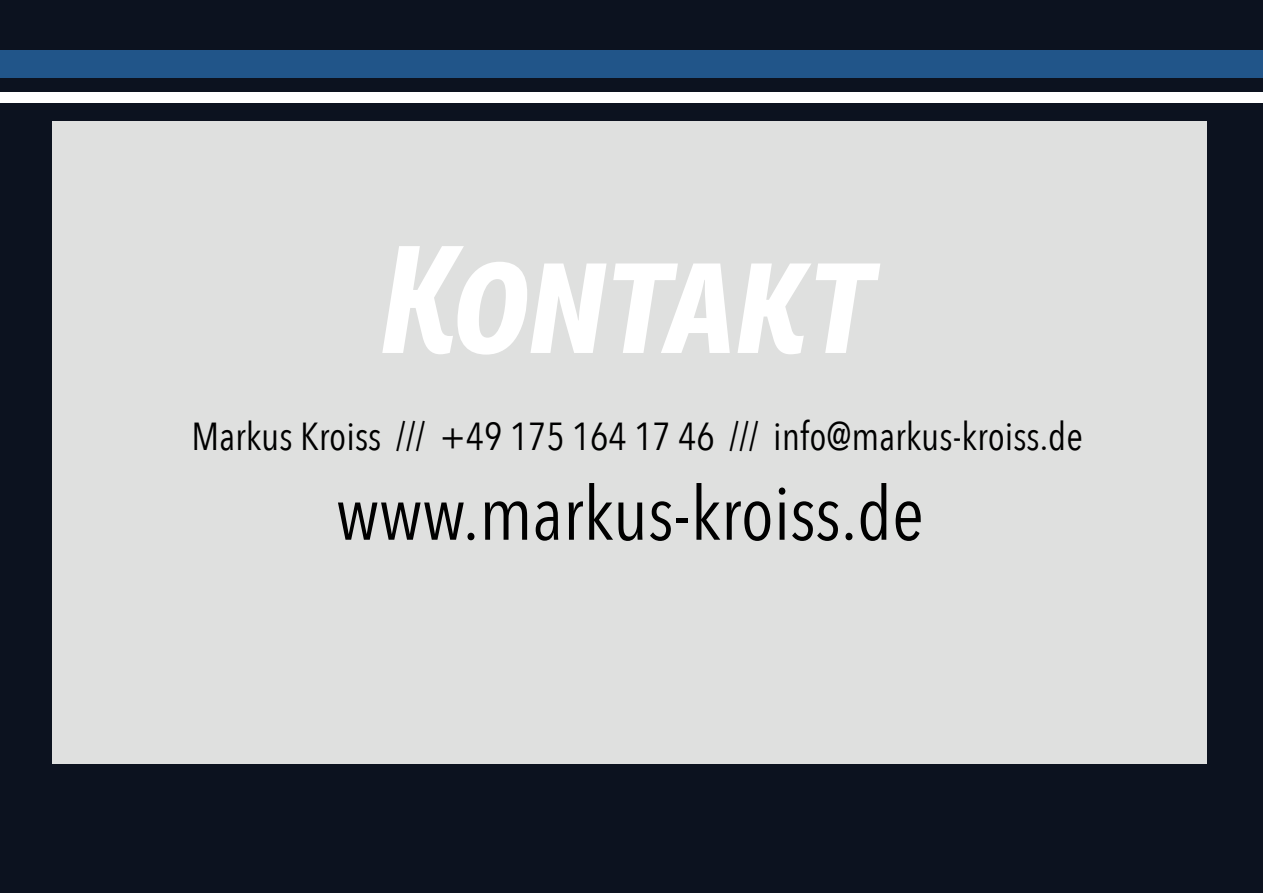
<style>
.page{position:relative;width:1263px;height:893px;background:#0c121f}
.page>*{position:absolute;margin:0;border:0;box-sizing:border-box;transform-origin:0 0}
.t1{font:italic 700 148.65px "Ronnia Cond";color:#fff}
.t2{font:75px "Avenir Next Condensed";color:#000}
.t3{font:39px "Avenir Next Condensed";color:#000}
</style>
<div class="page">
<div style="left:52px;top:121px;width:1155px;height:642px;background:#dfe0df"></div>
<div style="left:0;top:50px;width:1263px;height:28px;background:#215589"></div>
<div style="left:0;top:92px;width:1263px;height:11px;background:#fff"></div>
<h1 class="t1" style="left:383px;top:204px;width:496px">Kontakt</h1>
<p class="t3" style="left:192px;top:413px;width:893px">Markus Kroiss /// +49 175 164 17 46 /// info@markus-kroiss.de</p>
<h2 class="t2" style="left:336px;top:468px;width:589px">www.markus-kroiss.de</h2>
</div>
